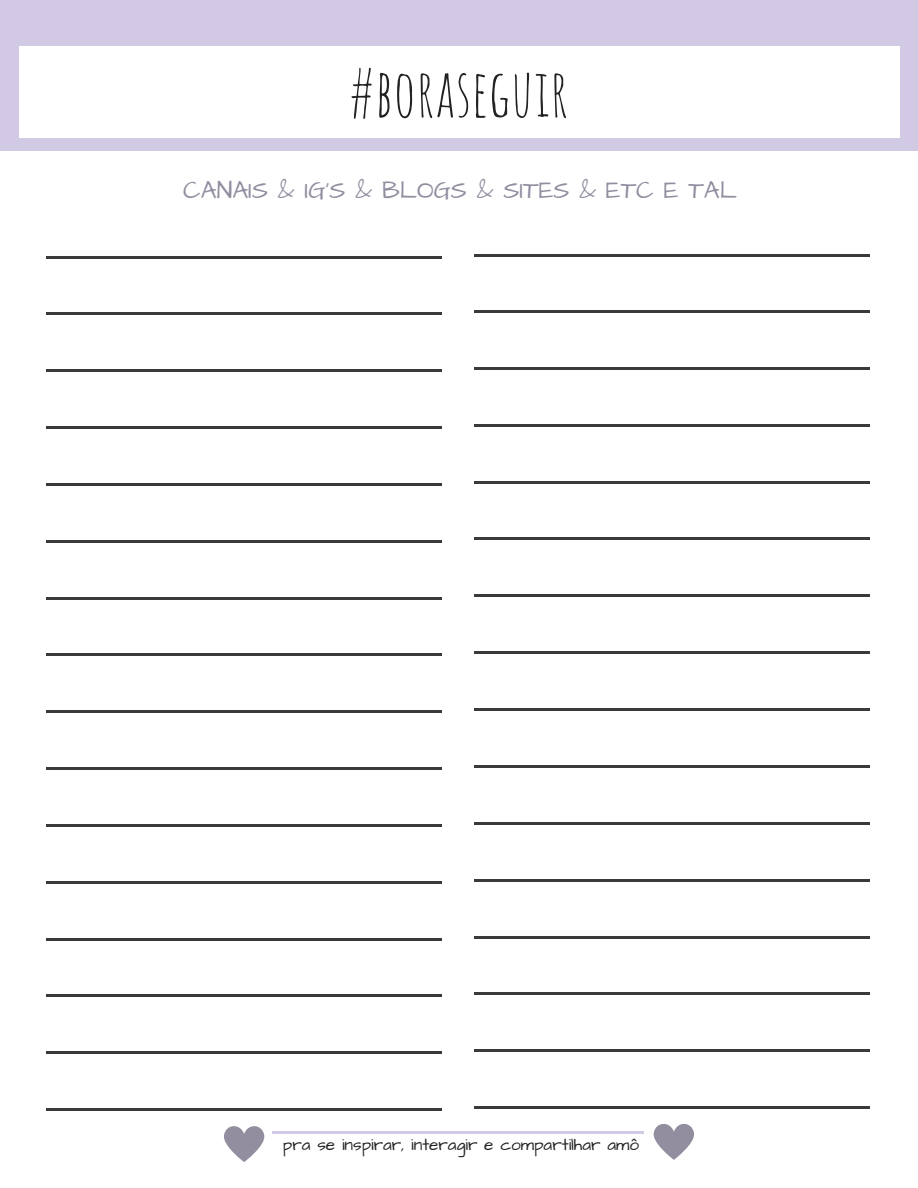
<style>
.page{position:relative;width:918px;height:1188px;background:#fff}
.page>*{position:absolute;margin:0;border:0;box-sizing:border-box;transform-origin:0 0}
.t1{font:65.4px "Amatic SC";color:#222}
.t2{font:24.9px "Architects Daughter";color:#928d9f}
.t3{font:17.1px "Architects Daughter";color:#222}
</style>
<div class="page">
<div style="left:0;top:0;width:918px;height:151px;background:#d2cae4"></div>
<div style="left:19px;top:46px;width:881px;height:91px;background:#fff"></div>
<hr style="left:46px;top:256px;width:73px;height:3px;background:#3b3a3b">
<hr style="left:118px;top:256px;width:202px;height:3px;background:#3b3a3b">
<hr style="left:320px;top:256px;width:49px;height:3px;background:#3b3a3b">
<hr style="left:368px;top:256px;width:73px;height:3px;background:#3b3a3b">
<hr style="left:368px;top:312px;width:73px;height:3px;background:#3b3a3b">
<hr style="left:368px;top:369px;width:73px;height:3px;background:#3b3a3b">
<hr style="left:368px;top:426px;width:73px;height:3px;background:#3b3a3b">
<hr style="left:368px;top:483px;width:73px;height:3px;background:#3b3a3b">
<hr style="left:368px;top:540px;width:73px;height:2px;background:#3b3a3b">
<hr style="left:368px;top:597px;width:73px;height:2px;background:#3b3a3b">
<hr style="left:368px;top:653px;width:73px;height:3px;background:#3b3a3b">
<hr style="left:368px;top:711px;width:73px;height:2px;background:#3b3a3b">
<hr style="left:368px;top:767px;width:73px;height:3px;background:#3b3a3b">
<hr style="left:368px;top:824px;width:73px;height:3px;background:#3b3a3b">
<hr style="left:368px;top:881px;width:73px;height:2px;background:#3b3a3b">
<hr style="left:368px;top:938px;width:73px;height:2px;background:#3b3a3b">
<hr style="left:368px;top:995px;width:73px;height:2px;background:#3b3a3b">
<hr style="left:368px;top:1052px;width:73px;height:2px;background:#3b3a3b">
<hr style="left:368px;top:1108px;width:73px;height:3px;background:#3b3a3b">
<hr style="left:46px;top:312px;width:73px;height:3px;background:#3b3a3b">
<hr style="left:46px;top:369px;width:73px;height:3px;background:#3b3a3b">
<hr style="left:46px;top:426px;width:73px;height:3px;background:#3b3a3b">
<hr style="left:46px;top:483px;width:73px;height:3px;background:#3b3a3b">
<hr style="left:46px;top:540px;width:73px;height:2px;background:#3b3a3b">
<hr style="left:46px;top:597px;width:73px;height:2px;background:#3b3a3b">
<hr style="left:46px;top:653px;width:73px;height:3px;background:#3b3a3b">
<hr style="left:46px;top:711px;width:73px;height:2px;background:#3b3a3b">
<hr style="left:46px;top:767px;width:73px;height:3px;background:#3b3a3b">
<hr style="left:46px;top:824px;width:73px;height:3px;background:#3b3a3b">
<hr style="left:46px;top:881px;width:73px;height:2px;background:#3b3a3b">
<hr style="left:46px;top:938px;width:73px;height:2px;background:#3b3a3b">
<hr style="left:46px;top:995px;width:73px;height:2px;background:#3b3a3b">
<hr style="left:46px;top:1052px;width:73px;height:2px;background:#3b3a3b">
<hr style="left:46px;top:1108px;width:73px;height:3px;background:#3b3a3b">
<hr style="left:118px;top:312px;width:202px;height:3px;background:#3b3a3b">
<hr style="left:118px;top:369px;width:202px;height:3px;background:#3b3a3b">
<hr style="left:118px;top:426px;width:202px;height:3px;background:#3b3a3b">
<hr style="left:118px;top:483px;width:202px;height:3px;background:#3b3a3b">
<hr style="left:118px;top:540px;width:202px;height:2px;background:#3b3a3b">
<hr style="left:118px;top:597px;width:202px;height:2px;background:#3b3a3b">
<hr style="left:118px;top:653px;width:202px;height:3px;background:#3b3a3b">
<hr style="left:118px;top:711px;width:202px;height:2px;background:#3b3a3b">
<hr style="left:118px;top:767px;width:202px;height:3px;background:#3b3a3b">
<hr style="left:118px;top:824px;width:202px;height:3px;background:#3b3a3b">
<hr style="left:118px;top:881px;width:202px;height:2px;background:#3b3a3b">
<hr style="left:118px;top:938px;width:202px;height:2px;background:#3b3a3b">
<hr style="left:118px;top:995px;width:202px;height:2px;background:#3b3a3b">
<hr style="left:118px;top:1052px;width:202px;height:2px;background:#3b3a3b">
<hr style="left:118px;top:1108px;width:202px;height:3px;background:#3b3a3b">
<hr style="left:320px;top:312px;width:49px;height:3px;background:#3b3a3b">
<hr style="left:320px;top:369px;width:49px;height:3px;background:#3b3a3b">
<hr style="left:320px;top:426px;width:49px;height:3px;background:#3b3a3b">
<hr style="left:320px;top:483px;width:49px;height:3px;background:#3b3a3b">
<hr style="left:320px;top:540px;width:49px;height:2px;background:#3b3a3b">
<hr style="left:320px;top:597px;width:49px;height:2px;background:#3b3a3b">
<hr style="left:320px;top:653px;width:49px;height:3px;background:#3b3a3b">
<hr style="left:320px;top:711px;width:49px;height:2px;background:#3b3a3b">
<hr style="left:320px;top:767px;width:49px;height:3px;background:#3b3a3b">
<hr style="left:320px;top:824px;width:49px;height:3px;background:#3b3a3b">
<hr style="left:320px;top:881px;width:49px;height:2px;background:#3b3a3b">
<hr style="left:320px;top:938px;width:49px;height:2px;background:#3b3a3b">
<hr style="left:320px;top:995px;width:49px;height:2px;background:#3b3a3b">
<hr style="left:320px;top:1052px;width:49px;height:2px;background:#3b3a3b">
<hr style="left:320px;top:1108px;width:49px;height:3px;background:#3b3a3b">
<hr style="left:272px;top:1131px;width:73px;height:3px;background:#d2cae4">
<hr style="left:345px;top:1131px;width:202px;height:3px;background:#d2cae4">
<hr style="left:547px;top:1131px;width:24px;height:3px;background:#d2cae4">
<hr style="left:570px;top:1131px;width:74px;height:3px;background:#d2cae4">
<hr style="left:474px;top:254px;width:74px;height:2px;background:#3b3a3b">
<hr style="left:547px;top:254px;width:202px;height:2px;background:#3b3a3b">
<hr style="left:749px;top:254px;width:48px;height:2px;background:#3b3a3b">
<hr style="left:797px;top:254px;width:73px;height:2px;background:#3b3a3b">
<hr style="left:797px;top:310px;width:73px;height:3px;background:#3b3a3b">
<hr style="left:797px;top:367px;width:73px;height:3px;background:#3b3a3b">
<hr style="left:797px;top:424px;width:73px;height:2px;background:#3b3a3b">
<hr style="left:797px;top:481px;width:73px;height:2px;background:#3b3a3b">
<hr style="left:797px;top:538px;width:73px;height:2px;background:#3b3a3b">
<hr style="left:797px;top:595px;width:73px;height:2px;background:#3b3a3b">
<hr style="left:797px;top:651px;width:73px;height:3px;background:#3b3a3b">
<hr style="left:797px;top:709px;width:73px;height:2px;background:#3b3a3b">
<hr style="left:797px;top:765px;width:73px;height:3px;background:#3b3a3b">
<hr style="left:797px;top:822px;width:73px;height:3px;background:#3b3a3b">
<hr style="left:797px;top:879px;width:73px;height:2px;background:#3b3a3b">
<hr style="left:797px;top:936px;width:73px;height:2px;background:#3b3a3b">
<hr style="left:797px;top:993px;width:73px;height:2px;background:#3b3a3b">
<hr style="left:797px;top:1050px;width:73px;height:2px;background:#3b3a3b">
<hr style="left:797px;top:1106px;width:73px;height:3px;background:#3b3a3b">
<hr style="left:474px;top:310px;width:74px;height:3px;background:#3b3a3b">
<hr style="left:474px;top:367px;width:74px;height:3px;background:#3b3a3b">
<hr style="left:474px;top:424px;width:74px;height:2px;background:#3b3a3b">
<hr style="left:474px;top:481px;width:74px;height:2px;background:#3b3a3b">
<hr style="left:474px;top:538px;width:74px;height:2px;background:#3b3a3b">
<hr style="left:474px;top:595px;width:74px;height:2px;background:#3b3a3b">
<hr style="left:474px;top:651px;width:74px;height:3px;background:#3b3a3b">
<hr style="left:474px;top:709px;width:74px;height:2px;background:#3b3a3b">
<hr style="left:474px;top:765px;width:74px;height:3px;background:#3b3a3b">
<hr style="left:474px;top:822px;width:74px;height:3px;background:#3b3a3b">
<hr style="left:474px;top:879px;width:74px;height:2px;background:#3b3a3b">
<hr style="left:474px;top:936px;width:74px;height:2px;background:#3b3a3b">
<hr style="left:474px;top:993px;width:74px;height:2px;background:#3b3a3b">
<hr style="left:474px;top:1050px;width:74px;height:2px;background:#3b3a3b">
<hr style="left:474px;top:1106px;width:74px;height:3px;background:#3b3a3b">
<hr style="left:547px;top:310px;width:202px;height:3px;background:#3b3a3b">
<hr style="left:547px;top:367px;width:202px;height:3px;background:#3b3a3b">
<hr style="left:547px;top:424px;width:202px;height:2px;background:#3b3a3b">
<hr style="left:547px;top:481px;width:202px;height:2px;background:#3b3a3b">
<hr style="left:547px;top:538px;width:202px;height:2px;background:#3b3a3b">
<hr style="left:547px;top:595px;width:202px;height:2px;background:#3b3a3b">
<hr style="left:547px;top:651px;width:202px;height:3px;background:#3b3a3b">
<hr style="left:547px;top:709px;width:202px;height:2px;background:#3b3a3b">
<hr style="left:547px;top:765px;width:202px;height:3px;background:#3b3a3b">
<hr style="left:547px;top:822px;width:202px;height:3px;background:#3b3a3b">
<hr style="left:547px;top:879px;width:202px;height:2px;background:#3b3a3b">
<hr style="left:547px;top:936px;width:202px;height:2px;background:#3b3a3b">
<hr style="left:547px;top:993px;width:202px;height:2px;background:#3b3a3b">
<hr style="left:547px;top:1050px;width:202px;height:2px;background:#3b3a3b">
<hr style="left:547px;top:1106px;width:202px;height:3px;background:#3b3a3b">
<hr style="left:749px;top:310px;width:48px;height:3px;background:#3b3a3b">
<hr style="left:749px;top:367px;width:48px;height:3px;background:#3b3a3b">
<hr style="left:749px;top:424px;width:48px;height:2px;background:#3b3a3b">
<hr style="left:749px;top:481px;width:48px;height:2px;background:#3b3a3b">
<hr style="left:749px;top:538px;width:48px;height:2px;background:#3b3a3b">
<hr style="left:749px;top:595px;width:48px;height:2px;background:#3b3a3b">
<hr style="left:749px;top:651px;width:48px;height:3px;background:#3b3a3b">
<hr style="left:749px;top:709px;width:48px;height:2px;background:#3b3a3b">
<hr style="left:749px;top:765px;width:48px;height:3px;background:#3b3a3b">
<hr style="left:749px;top:822px;width:48px;height:3px;background:#3b3a3b">
<hr style="left:749px;top:879px;width:48px;height:2px;background:#3b3a3b">
<hr style="left:749px;top:936px;width:48px;height:2px;background:#3b3a3b">
<hr style="left:749px;top:993px;width:48px;height:2px;background:#3b3a3b">
<hr style="left:749px;top:1050px;width:48px;height:2px;background:#3b3a3b">
<hr style="left:749px;top:1106px;width:48px;height:3px;background:#3b3a3b">
<svg style="left:224px;top:1126px;width:40px;height:36px"></svg>
<svg style="left:654px;top:1124px;width:40px;height:36px"></svg>
<h1 class="t1" style="left:349px;top:51px;width:221px">#BORASEGUIR</h1>
<h2 class="t2" style="left:183px;top:173px;width:555px">CANAIS &amp; IG'S &amp; BLOGS &amp; SITES &amp; ETC E TAL</h2>
<p class="t3" style="left:283px;top:1133px;width:358px">pra se inspirar, interagir e compartilhar amô</p>
</div>
